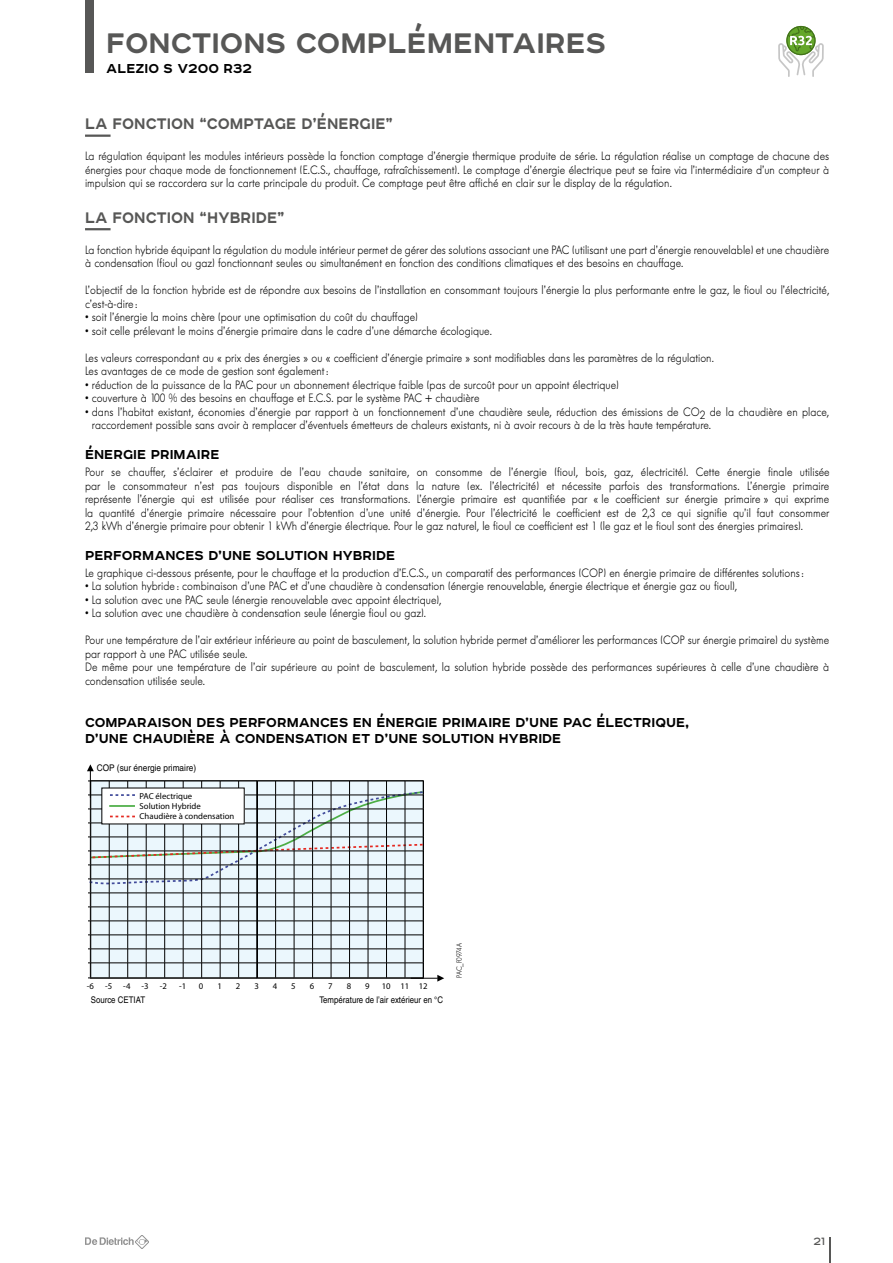
<style>
.page{position:relative;width:893px;height:1263px;background:#fff}
.page>*{position:absolute;margin:0;border:0;box-sizing:border-box;transform-origin:0 0}
.t1{font:700 36px "Affect";color:#575756}
.t2{font:700 19.5px "Affect";color:#575756;scale:.95 1}
.t3{font:700 16.5px/16.5px "Affect";color:#000}
.t4{font:13.5px "Affect";color:#575756}
.t5{font:300 12px/13.5px "Futura BQ";color:#000;scale:.9 1}
.t6{font:9.15px "Helvetica";color:#000;scale:.86 1}
.t7{font:9.15px "Helvetica";color:#000;scale:.91 1}
.t8{font:8.7px/10.2px "Myriad Pro";color:#000}
.t9{font:300 7.5px "Futura BQ";letter-spacing:-.02em;color:#000;scale:.9 1}
</style>
<div class="page">
<div style="left:85px;top:0;width:9px;height:72px;background:#575756"></div>
<hr style="left:829px;top:1237px;width:2px;height:26px;background:#575756">
<svg style="left:85px;top:1235px;width:64px;height:14px"></svg>
<svg style="left:778px;top:26px;width:46px;height:51px"></svg>
<hr style="left:85px;top:135px;width:26px;height:2px;background:#575756">
<hr style="left:85px;top:228px;width:26px;height:2px;background:#575756">
<div style="left:90px;top:780px;width:333px;height:198px;background:#ebf7fd"></div>
<hr style="left:109px;top:781px;width:1px;height:197px;background:#000">
<hr style="left:90px;top:781px;width:1px;height:197px;background:#000">
<hr style="left:127px;top:781px;width:1px;height:197px;background:#000">
<hr style="left:146px;top:781px;width:1px;height:197px;background:#000">
<hr style="left:164px;top:781px;width:1px;height:197px;background:#000">
<hr style="left:183px;top:781px;width:1px;height:197px;background:#000">
<hr style="left:201px;top:781px;width:1px;height:197px;background:#000">
<hr style="left:220px;top:781px;width:1px;height:197px;background:#000">
<hr style="left:238px;top:781px;width:1px;height:197px;background:#000">
<hr style="left:275px;top:781px;width:1px;height:197px;background:#000">
<hr style="left:294px;top:781px;width:1px;height:197px;background:#000">
<hr style="left:312px;top:781px;width:1px;height:197px;background:#000">
<hr style="left:331px;top:781px;width:1px;height:197px;background:#000">
<hr style="left:349px;top:781px;width:1px;height:197px;background:#000">
<hr style="left:368px;top:781px;width:1px;height:197px;background:#000">
<hr style="left:386px;top:781px;width:1px;height:197px;background:#000">
<hr style="left:405px;top:781px;width:1px;height:197px;background:#000">
<hr style="left:423px;top:781px;width:1px;height:197px;background:#000">
<hr style="left:88px;top:978px;width:335px;height:1px;background:#000">
<hr style="left:88px;top:962px;width:335px;height:1px;background:#000">
<hr style="left:88px;top:948px;width:335px;height:1px;background:#000">
<hr style="left:88px;top:935px;width:335px;height:1px;background:#000">
<hr style="left:88px;top:921px;width:335px;height:1px;background:#000">
<hr style="left:88px;top:907px;width:335px;height:1px;background:#000">
<hr style="left:88px;top:893px;width:335px;height:1px;background:#000">
<svg style="left:411px;top:975px;width:33px;height:7px"></svg>
<svg style="left:87px;top:764px;width:337px;height:121px"></svg>
<hr style="left:256px;top:781px;width:2px;height:197px;background:#000">
<h1 class="t1" style="left:106px;top:17px;width:501px">FONCTIONS COMPLÉMENTAIRES</h1>
<h3 class="t3" style="left:106px;top:59px;width:147px">ALEZIO S V200 R32</h3>
<h2 class="t2" style="left:85px;top:110px;width:326px">LA FONCTION “COMPTAGE D’ÉNERGIE”</h2>
<p class="t5" style="left:85px;top:149px;width:828px;text-align:justify">La régulation équipant les modules intérieurs possède la fonction comptage d’énergie thermique produite de série. La régulation réalise un comptage de chacune des énergies pour chaque mode de fonctionnement (E.C.S., chauffage, rafraîchissement). Le comptage d’énergie électrique peut se faire via l’intermédiaire d’un compteur à impulsion qui se raccordera sur la carte principale du produit. Ce comptage peut être affiché en clair sur le display de la régulation.</p>
<h2 class="t2" style="left:85px;top:204px;width:212px">LA FONCTION “HYBRIDE”</h2>
<p class="t5" style="left:85px;top:243px;width:828px">La fonction hybride équipant la régulation du module intérieur permet de gérer des solutions associant une PAC (utilisant une part d’énergie renouvelable) et une chaudière à condensation (fioul ou gaz) fonctionnant seules ou simultanément en fonction des conditions climatiques et des besoins en chauffage.</p>
<p class="t5" style="left:85px;top:283px;width:828px">L’objectif de la fonction hybride est de répondre aux besoins de l’installation en consommant toujours l’énergie la plus performante entre le gaz, le fioul ou l’électricité, c’est-à-dire:</p>
<p class="t5" style="left:85px;top:310px;width:371px">• soit l’énergie la moins chère (pour une optimisation du coût du chauffage)</p>
<p class="t5" style="left:85px;top:324px;width:454px">• soit celle prélevant le moins d’énergie primaire dans le cadre d’une démarche écologique.</p>
<p class="t5" style="left:85px;top:351px;width:700px">Les valeurs correspondant au « prix des énergies » ou « coefficient d’énergie primaire » sont modifiables dans les paramètres de la régulation.<br>Les avantages de ce mode de gestion sont également :</p>
<p class="t5" style="left:85px;top:378px;width:594px">• réduction de la puissance de la PAC pour un abonnement électrique faible (pas de surcoût pour un appoint électrique)</p>
<p class="t5" style="left:85px;top:391px;width:440px">• couverture à 100 % des besoins en chauffage et E.C.S. par le système PAC + chaudière</p>
<p class="t5" style="left:92px;top:405px;width:821px;text-indent:-7px">• dans l’habitat existant, économies d’énergie par rapport à un fonctionnement d’une chaudière seule, réduction des émissions de CO2 de la chaudière en place, raccordement possible sans avoir à remplacer d’éventuels émetteurs de chaleurs existants, ni à avoir recours à de la très haute température.</p>
<h3 class="t3" style="left:85px;top:445px;width:136px">ÉNERGIE PRIMAIRE</h3>
<p class="t5" style="left:85px;top:465px;width:829px;text-align:justify">Pour se chauffer, s’éclairer et produire de l’eau chaude sanitaire, on consomme de l’énergie (fioul, bois, gaz, électricité). Cette énergie finale utilisée par le consommateur n’est pas toujours disponible en l’état dans la nature (ex. l’électricité) et nécessite parfois des transformations. L’énergie primaire représente l’énergie qui est utilisée pour réaliser ces transformations. L’énergie primaire est quantifiée par « le coefficient sur énergie primaire » qui exprime la quantité d’énergie primaire nécessaire pour l’obtention d’une unité d’énergie. Pour l’électricité le coefficient est de 2,3 ce qui signifie qu’il faut consommer 2,3 kWh d’énergie primaire pour obtenir 1 kWh d’énergie électrique. Pour le gaz naturel, le fioul ce coefficient est 1 (le gaz et le fioul sont des énergies primaires).</p>
<h3 class="t3" style="left:85px;top:546px;width:312px">PERFORMANCES D’UNE SOLUTION HYBRIDE</h3>
<p class="t5" style="left:85px;top:566px;width:800px">Le graphique ci-dessous présente, pour le chauffage et la production d’E.C.S., un comparatif des performances (COP) en énergie primaire de différentes solutions:</p>
<p class="t5" style="left:85px;top:580px;width:726px">• La solution hybride : combinaison d’une PAC et d’une chaudière à condensation (énergie renouvelable, énergie électrique et énergie gaz ou fioul),</p>
<p class="t5" style="left:85px;top:593px;width:397px">• La solution avec une PAC seule (énergie renouvelable avec appoint électrique),</p>
<p class="t5" style="left:85px;top:607px;width:381px">• La solution avec une chaudière à condensation seule (énergie fioul ou gaz).</p>
<p class="t5" style="left:85px;top:634px;width:828px">Pour une température de l’air extérieur inférieure au point de basculement, la solution hybride permet d’améliorer les performances (COP sur énergie primaire) du système par rapport à une PAC utilisée seule.<br>De même pour une température de l’air supérieure au point de basculement, la solution hybride possède des performances supérieures à celle d’une chaudière à condensation utilisée seule.</p>
<h3 class="t3" style="left:85px;top:713px;width:606px">COMPARAISON DES PERFORMANCES EN ÉNERGIE PRIMAIRE D’UNE PAC ÉLECTRIQUE,<br>D’UNE CHAUDIÈRE À CONDENSATION ET D’UNE SOLUTION HYBRIDE</h3>
<p class="t7" style="left:97px;top:763px;width:111px">COP (sur énergie primaire)</p>
<p class="t8" style="left:140px;top:790px;width:96px">PAC électrique<br>Solution Hybride<br>Chaudière à condensation</p>
<p class="t8" style="left:87px;top:980px;width:9px">-6</p>
<p class="t8" style="left:105px;top:980px;width:9px">-5</p>
<p class="t8" style="left:123px;top:980px;width:9px">-4</p>
<p class="t8" style="left:142px;top:980px;width:9px">-3</p>
<p class="t8" style="left:160px;top:980px;width:9px">-2</p>
<p class="t8" style="left:179px;top:980px;width:9px">-1</p>
<p class="t8" style="left:199px;top:980px;width:6px">0</p>
<p class="t8" style="left:217px;top:980px;width:6px">1</p>
<p class="t8" style="left:236px;top:980px;width:6px">2</p>
<p class="t8" style="left:254px;top:980px;width:6px">3</p>
<p class="t8" style="left:273px;top:980px;width:6px">4</p>
<p class="t8" style="left:291px;top:980px;width:6px">5</p>
<p class="t8" style="left:310px;top:980px;width:6px">6</p>
<p class="t8" style="left:328px;top:980px;width:6px">7</p>
<p class="t8" style="left:347px;top:980px;width:6px">8</p>
<p class="t8" style="left:365px;top:980px;width:6px">9</p>
<p class="t8" style="left:382px;top:980px;width:47px">10 11 12</p>
<p class="t6" style="left:91px;top:995px;width:65px">Source CETIAT</p>
<p class="t6" style="left:319px;top:995px;width:145px">Température de l’air extérieur en °C</p>
<p class="t9" style="left:455px;top:978px;width:40px;rotate:-90deg">PAC_F0974A</p>
<p class="t4" style="left:814px;top:1231px;width:13px">21</p>
</div>
